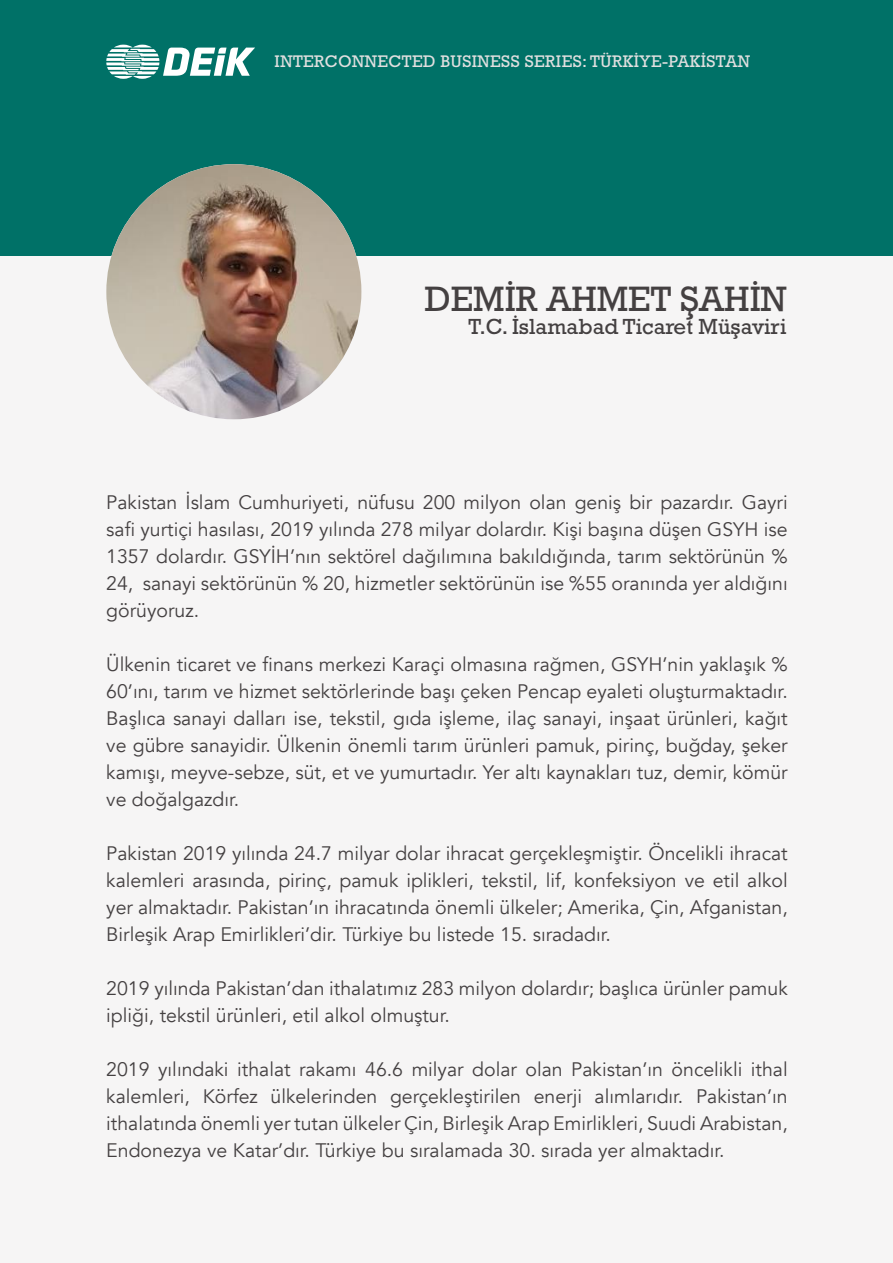
<style>
.page{position:relative;width:893px;height:1263px;background:#fff}
.page>*{position:absolute;margin:0;border:0;box-sizing:border-box;transform-origin:0 0}
.t1{font:31.5px "Rockwell";color:#444041}
.t2{font:19.5px/27px "Avenir";color:#444041;text-align:justify}
.t3{font:19.5px "Rockwell";color:#444041}
.t4{font:15px "Rockwell";letter-spacing:.025em;color:#e0dfdf}
</style>
<div class="page">
<div style="left:0;top:213px;width:893px;height:1050px;background:#f6f5f5"></div>
<div style="left:0;top:0;width:893px;height:255px;background:#007167"></div>
<svg style="left:106px;top:45px;width:149px;height:34px"></svg>
<img style="left:106px;top:164px;width:255px;height:255px;border-radius:128px">
<p class="t4" style="left:275px;top:53px;width:477px">INTERCONNECTED BUSINESS SERIES: TÜRKİYE-PAKİSTAN</p>
<h1 class="t1" style="left:425px;top:281px;width:363px">DEMIR AHMET ŞAHIN</h1>
<p class="t3" style="left:468px;top:316px;width:320px">T.C. İslamabad Ticaret Müşaviri</p>
<p class="t2" style="left:106px;top:489px;width:683px">Pakistan İslam Cumhuriyeti, nüfusu 200 milyon olan geniş bir pazardır. Gayri safi yurtiçi hasılası, 2019 yılında 278 milyar dolardır. Kişi başına düşen GSYH ise 1357 dolardır. GSYİH’nın sektörel dağılımına bakıldığında, tarım sektörünün % 24, sanayi sektörünün % 20, hizmetler sektörünün ise %55 oranında yer aldığını görüyoruz.</p>
<p class="t2" style="left:106px;top:651px;width:683px">Ülkenin ticaret ve finans merkezi Karaçi olmasına rağmen, GSYH’nin yaklaşık % 60’ını, tarım ve hizmet sektörlerinde başı çeken Pencap eyaleti oluşturmaktadır.<br>Başlıca sanayi dalları ise, tekstil, gıda işleme, ilaç sanayi, inşaat ürünleri, kağıt ve gübre sanayidir. Ülkenin önemli tarım ürünleri pamuk, pirinç, buğday, şeker kamışı, meyve-sebze, süt, et ve yumurtadır. Yer altı kaynakları tuz, demir, kömür ve doğalgazdır.</p>
<p class="t2" style="left:106px;top:840px;width:683px">Pakistan 2019 yılında 24.7 milyar dolar ihracat gerçekleşmiştir. Öncelikli ihracat kalemleri arasında, pirinç, pamuk iplikleri, tekstil, lif, konfeksiyon ve etil alkol yer almaktadır. Pakistan’ın ihracatında önemli ülkeler; Amerika, Çin, Afganistan, Birleşik Arap Emirlikleri’dir. Türkiye bu listede 15. sıradadır.</p>
<p class="t2" style="left:106px;top:975px;width:683px">2019 yılında Pakistan’dan ithalatımız 283 milyon dolardır; başlıca ürünler pamuk ipliği, tekstil ürünleri, etil alkol olmuştur.</p>
<p class="t2" style="left:106px;top:1056px;width:683px">2019 yılındaki ithalat rakamı 46.6 milyar dolar olan Pakistan’ın öncelikli ithal kalemleri, Körfez ülkelerinden gerçekleştirilen enerji alımlarıdır. Pakistan’ın ithalatında önemli yer tutan ülkeler Çin, Birleşik Arap Emirlikleri, Suudi Arabistan, Endonezya ve Katar’dır. Türkiye bu sıralamada 30. sırada yer almaktadır.</p>
</div>
